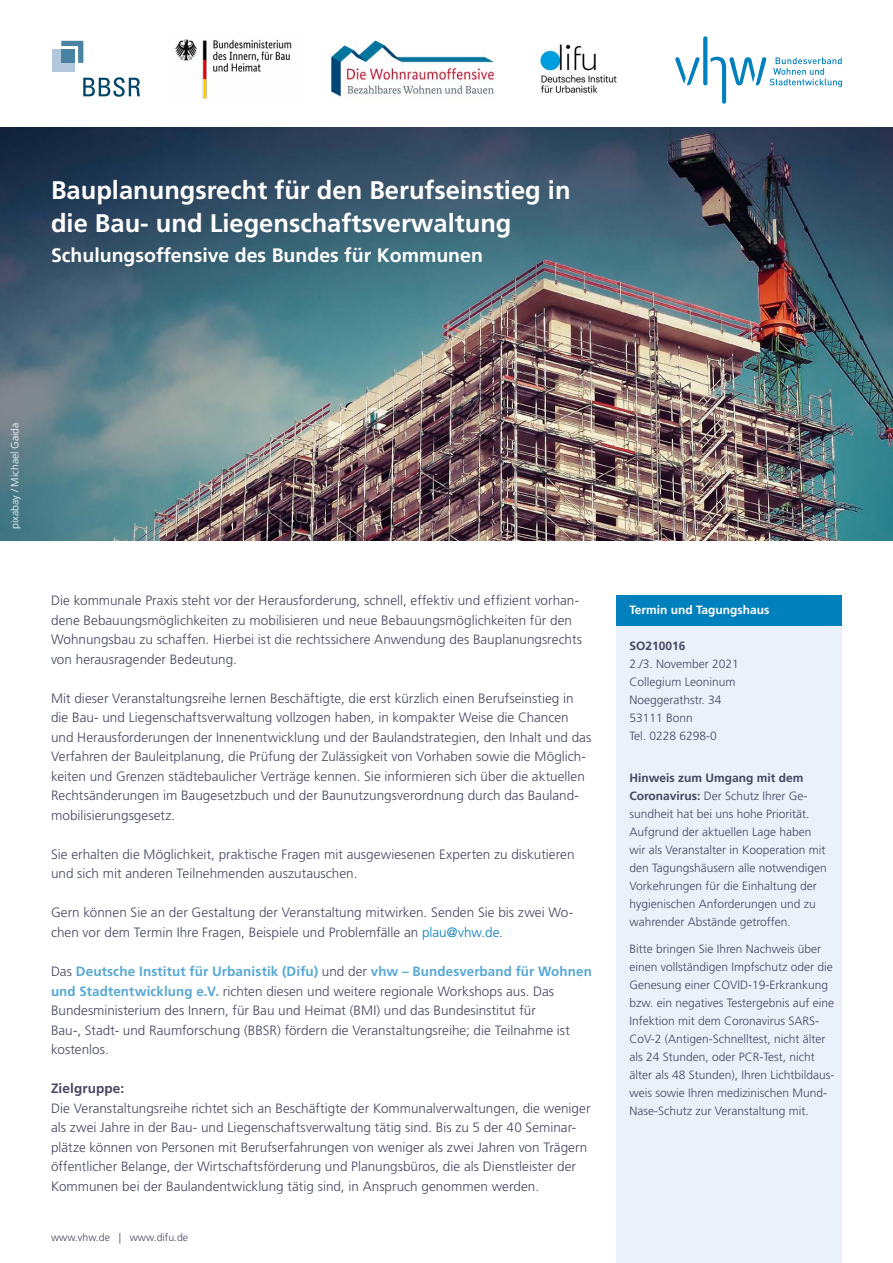
<style>
.page{position:relative;width:893px;height:1263px;background:#fff}
.page>*{position:absolute;margin:0;border:0;box-sizing:border-box;transform-origin:0 0}
.t1{font:700 25.5px/33px "Frutiger LT Std";color:#fff}
.t2{font:700 19.5px "Frutiger LT Std";color:#fff}
.t3{font:300 13.5px/19.5px "Frutiger LT Std";color:#454661}
.t4{font:700 13.5px "Frutiger LT Std";letter-spacing:.01em;color:#454661}
.t5{font:300 12px/18px "Frutiger LT Std";color:#454661}
.t6{font:700 12px "Frutiger LT Std";color:#fff}
.t7{font:700 12px "Frutiger LT Std";color:#454661}
.t8{font:300 10.5px "Frutiger LT Std";color:#454661}
.t9{font:300 10.5px "Frutiger LT Std";color:#fff}
.s1{color:#0080bc}
.s2{font-weight:700;color:#57a8d5}
.s3{font-weight:700}
</style>
<div class="page">
<img style="left:175px;top:39px;width:117px;height:60px">
<img style="left:539px;top:44px;width:78px;height:49px">
<svg style="left:83px;top:77px;width:57px;height:20px"></svg>
<div style="left:52px;top:50px;width:23px;height:22px;background:#b2c8da"></div>
<svg style="left:61px;top:41px;width:22px;height:22px"></svg>
<img style="left:330px;top:40px;width:165px;height:57px">
<img style="left:0;top:128px;width:893px;height:412px">
<div style="left:617px;top:610px;width:225px;height:653px;background:#eaf1fa"></div>
<div style="left:617px;top:595px;width:225px;height:30px;background:#0080bc"></div>
<svg style="left:675px;top:36px;width:167px;height:68px"></svg>
<h1 class="t1" style="left:51px;top:174px;width:521px">Bauplanungsrecht für den Berufseinstieg in die Bau- und Liegenschaftsverwaltung</h1>
<h2 class="t2" style="left:51px;top:244px;width:433px">Schulungsoffensive des Bundes für Kommunen</h2>
<p class="t9" style="left:9px;top:529px;width:108px;rotate:-90deg">pixabay / Michael Gaida</p>
<p class="t3" style="left:51px;top:591px;width:533px">Die kommunale Praxis steht vor der Herausforderung, schnell, effektiv und effizient vorhan&shy;dene Bebauungsmöglichkeiten zu mobilisieren und neue Bebauungsmöglichkeiten für den Wohnungsbau zu schaffen. Hierbei ist die rechtssichere Anwendung des Bauplanungsrechts von herausragender Bedeutung.</p>
<p class="t3" style="left:51px;top:689px;width:542px">Mit dieser Veranstaltungsreihe lernen Beschäftigte, die erst kürzlich einen Berufseinstieg in die Bau- und Liegenschaftsverwaltung vollzogen haben, in kompakter Weise die Chancen und Herausforderungen der Innenentwicklung und der Baulandstrategien, den Inhalt und das Verfahren der Bauleitplanung, die Prüfung der Zulässigkeit von Vorhaben sowie die Möglich&shy;keiten und Grenzen städtebaulicher Verträge kennen. Sie informieren sich über die aktuellen Rechtsänderungen im Baugesetzbuch und der Baunutzungsverordnung durch das Bauland&shy;mobilisierungsgesetz.</p>
<p class="t3" style="left:51px;top:845px;width:525px">Sie erhalten die Möglichkeit, praktische Fragen mit ausgewiesenen Experten zu diskutieren und sich mit anderen Teilnehmenden auszutauschen.</p>
<p class="t3" style="left:51px;top:903px;width:524px">Gern können Sie an der Gestaltung der Veranstaltung mitwirken. Senden Sie bis zwei Wo&shy;chen vor dem Termin Ihre Fragen, Beispiele und Problemfälle an <span class="s1">plau@vhw.de</span>.</p>
<p class="t3" style="left:51px;top:962px;width:542px">Das <span class="s2">Deutsche Institut für Urbanistik (Difu)</span> und der <span class="s2">vhw – Bundesverband für Wohnen und Stadtentwicklung e.V.</span> richten diesen und weitere regionale Workshops aus. Das Bundesministerium des Innern, für Bau und Heimat (BMI) und das Bundesinstitut für<br>Bau-, Stadt- und Raumforschung (BBSR) fördern die Veranstaltungsreihe; die Teilnahme ist kostenlos.</p>
<p class="t4" style="left:51px;top:1080px;width:75px">Zielgruppe:</p>
<p class="t3" style="left:51px;top:1098px;width:541px">Die Veranstaltungsreihe richtet sich an Beschäftigte der Kommunalverwaltungen, die weniger als zwei Jahre in der Bau- und Liegenschaftsverwaltung tätig sind. Bis zu 5 der 40 Seminar&shy;plätze können von Personen mit Berufserfahrungen von weniger als zwei Jahren von Trägern öffentlicher Belange, der Wirtschaftsförderung und Planungsbüros, die als Dienstleister der Kommunen bei der Baulandentwicklung tätig sind, in Anspruch genommen werden.</p>
<p class="t8" style="left:51px;top:1231px;width:139px">www.vhw.de | www.difu.de</p>
<p class="t6" style="left:629px;top:603px;width:142px">Termin und Tagungshaus</p>
<p class="t7" style="left:629px;top:639px;width:58px">SO210016</p>
<p class="t5" style="left:629px;top:655px;width:111px">2./3. November 2021<br>Collegium Leoninum<br>Noeggerathstr. 34<br>53111 Bonn<br>Tel. 0228 6298-0</p>
<p class="t5" style="left:629px;top:769px;width:199px"><span class="s3">Hinweis zum Umgang mit dem Coronavirus:</span> Der Schutz Ihrer Ge&shy;sundheit hat bei uns hohe Priorität.<br>Aufgrund der aktuellen Lage haben wir als Veranstalter in Kooperation mit den Tagungshäusern alle notwendigen Vorkehrungen für die Einhaltung der hygienischen Anforderungen und zu wahrender Abstände getroffen.</p>
<p class="t5" style="left:629px;top:939px;width:207px">Bitte bringen Sie Ihren Nachweis über einen vollständigen Impfschutz oder die Genesung einer COVID-19-Erkrankung bzw. ein negatives Testergebnis auf eine Infektion mit dem Coronavirus SARS-CoV-2 (Antigen-Schnelltest, nicht älter als 24 Stunden, oder PCR-Test, nicht älter als 48 Stunden), Ihren Lichtbildaus&shy;weis sowie Ihren medizinischen Mund-Nase-Schutz zur Veranstaltung mit.</p>
</div>
